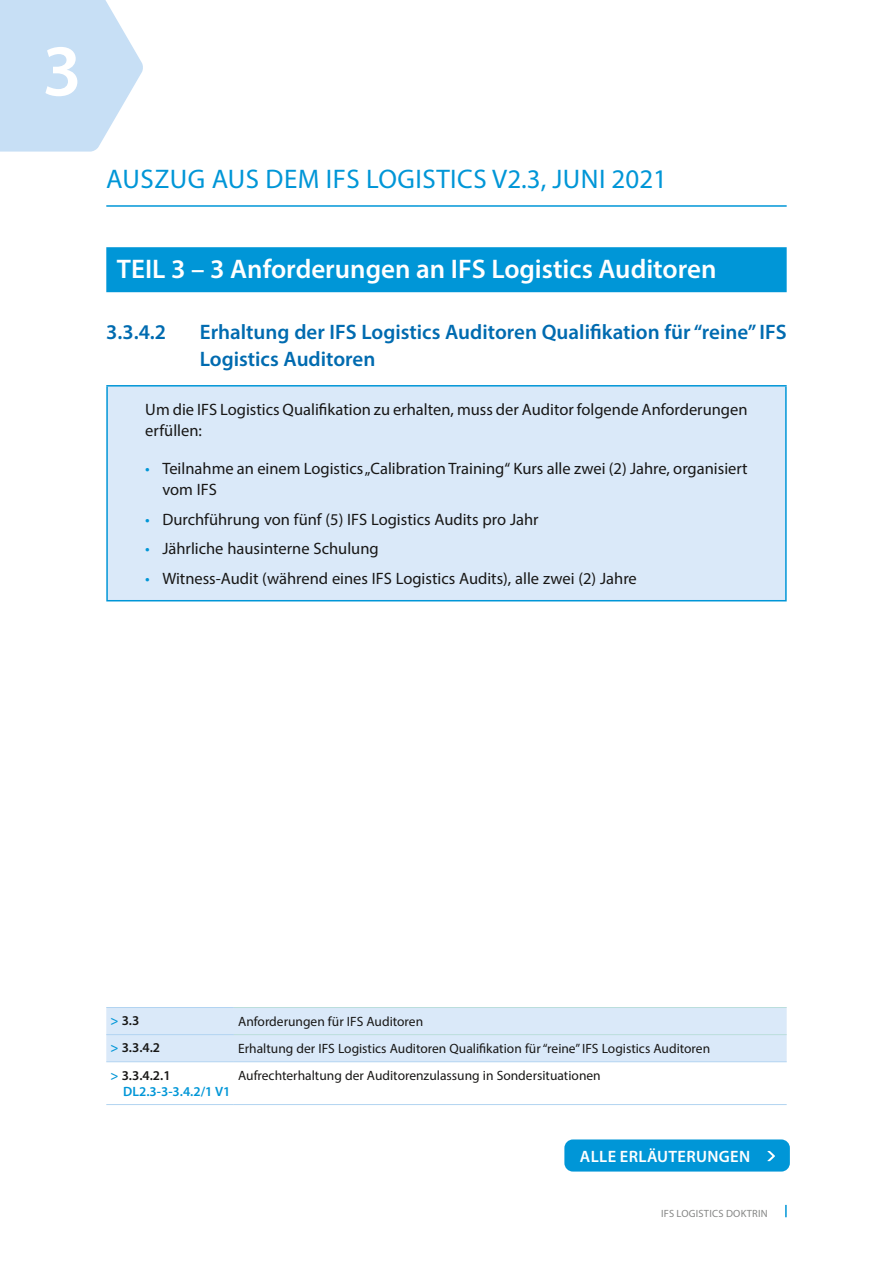
<style>
.page{position:relative;width:893px;height:1263px;background:#fff}
.page>*{position:absolute;margin:0;border:0;box-sizing:border-box;transform-origin:0 0}
.t1{font:600 73.5px "Myriad Pro";color:#fff}
.t2{font:600 27px "Myriad Pro";color:#fff}
.t3{font:27px "Myriad Pro";letter-spacing:.02em;color:#0096d7}
.t4{font:600 21px/27px "Myriad Pro";color:#006bb0}
.t5{font:16.5px/21px "Myriad Pro";color:#181716}
.t6{font:600 16.5px "Myriad Pro";letter-spacing:.02em;color:#fff}
.t7{font:13.5px "Myriad Pro";color:#181716}
.t8{font:600 13.5px/16.5px "Myriad Pro";color:#0096d7}
.t9{font:600 13.5px "Myriad Pro";color:#181716}
.t10{font:10.5px "Myriad Pro";letter-spacing:.02em;color:#868786}
.s1{color:#0096d7}
.s2{color:#181716}
</style>
<div class="page">
<svg style="left:0;top:0;width:143px;height:152px;background:#cfe3f6"></svg>
<hr style="left:106px;top:205px;width:681px;height:2px;background:#0096d7">
<div style="left:106px;top:247px;width:681px;height:45px;background:#0096d7"></div>
<div style="left:107px;top:386px;width:679px;height:215px;background:#dae9f9"></div>
<hr style="left:106px;top:385px;width:681px;height:1px;background:#0096d7">
<hr style="left:106px;top:386px;width:2px;height:214px;background:#0096d7">
<hr style="left:785px;top:386px;width:2px;height:214px;background:#0096d7">
<hr style="left:106px;top:600px;width:681px;height:1px;background:#0096d7">
<div style="left:106px;top:1008px;width:681px;height:53px;background:#dae9f9"></div>
<hr style="left:106px;top:1007px;width:128px;height:1px;background:#b2d4f1">
<hr style="left:106px;top:1034px;width:128px;height:1px;background:#b2d4f1">
<hr style="left:106px;top:1061px;width:128px;height:1px;background:#b2d4f1">
<hr style="left:106px;top:1104px;width:128px;height:1px;background:#b2d4f1">
<hr style="left:234px;top:1007px;width:553px;height:1px;background:#bbdedc">
<hr style="left:234px;top:1034px;width:553px;height:1px;background:#bbdedc">
<hr style="left:234px;top:1061px;width:553px;height:1px;background:#b2d4f1">
<hr style="left:234px;top:1104px;width:553px;height:1px;background:#b2d4f1">
<svg style="left:785px;top:1205px;width:2px;height:12px"></svg>
<div style="left:564px;top:1139px;width:226px;height:32px;background:#0096d7;border-radius:9px"></div>
<svg style="left:767px;top:1151px;width:8px;height:10px"></svg>
<h1 class="t1" style="left:42px;top:24px;width:41px">3</h1>
<h2 class="t3" style="left:106px;top:162px;width:562px">AUSZUG AUS DEM IFS LOGISTICS V2.3, JUNI 2021</h2>
<h2 class="t2" style="left:117px;top:252px;width:601px">TEIL 3 – 3 Anforderungen an IFS Logistics Auditoren</h2>
<p class="t4" style="left:106px;top:318px;width:61px">3.3.4.2</p>
<p class="t4" style="left:200px;top:318px;width:588px">Erhaltung der IFS Logistics Auditoren Qualifikation für “reine” IFS<br>Logistics Auditoren</p>
<p class="t5" style="left:145px;top:399px;width:604px">Um die IFS Logistics Qualifikation zu erhalten, muss der Auditor folgende Anforderungen erfüllen:</p>
<p class="t5" style="left:162px;top:458px;width:587px;text-indent:-17px"><span class="s1">•</span> Teilnahme an einem Logistics „Calibration Training“ Kurs alle zwei (2) Jahre, organisiert vom IFS</p>
<p class="t5" style="left:145px;top:508px;width:395px"><span class="s1">•</span> Durchführung von fünf (5) IFS Logistics Audits pro Jahr</p>
<p class="t5" style="left:145px;top:538px;width:235px"><span class="s1">•</span> Jährliche hausinterne Schulung</p>
<p class="t5" style="left:145px;top:567px;width:493px"><span class="s1">•</span> Witness-Audit (während eines IFS Logistics Audits), alle zwei (2) Jahre</p>
<p class="t9" style="left:111px;top:1012px;width:30px"><span class="s1">&gt;</span> 3.3</p>
<p class="t7" style="left:238px;top:1013px;width:187px">Anforderungen für IFS Auditoren</p>
<p class="t9" style="left:111px;top:1039px;width:51px"><span class="s1">&gt;</span> 3.3.4.2</p>
<p class="t7" style="left:238px;top:1040px;width:474px">Erhaltung der IFS Logistics Auditoren Qualifikation für “reine” IFS Logistics Auditoren</p>
<p class="t8" style="left:123px;top:1066px;width:109px;text-indent:-13px">&gt; <span class="s2">3.3.4.2.1<br></span>DL2.3-3-3.4.2/1 V1</p>
<p class="t7" style="left:238px;top:1067px;width:364px">Aufrechterhaltung der Auditorenzulassung in Sondersituationen</p>
<p class="t6" style="left:580px;top:1146px;width:172px">ALLE ERLÄUTERUNGEN</p>
<p class="t10" style="left:661px;top:1207px;width:108px">IFS LOGISTICS DOKTRIN</p>
</div>
